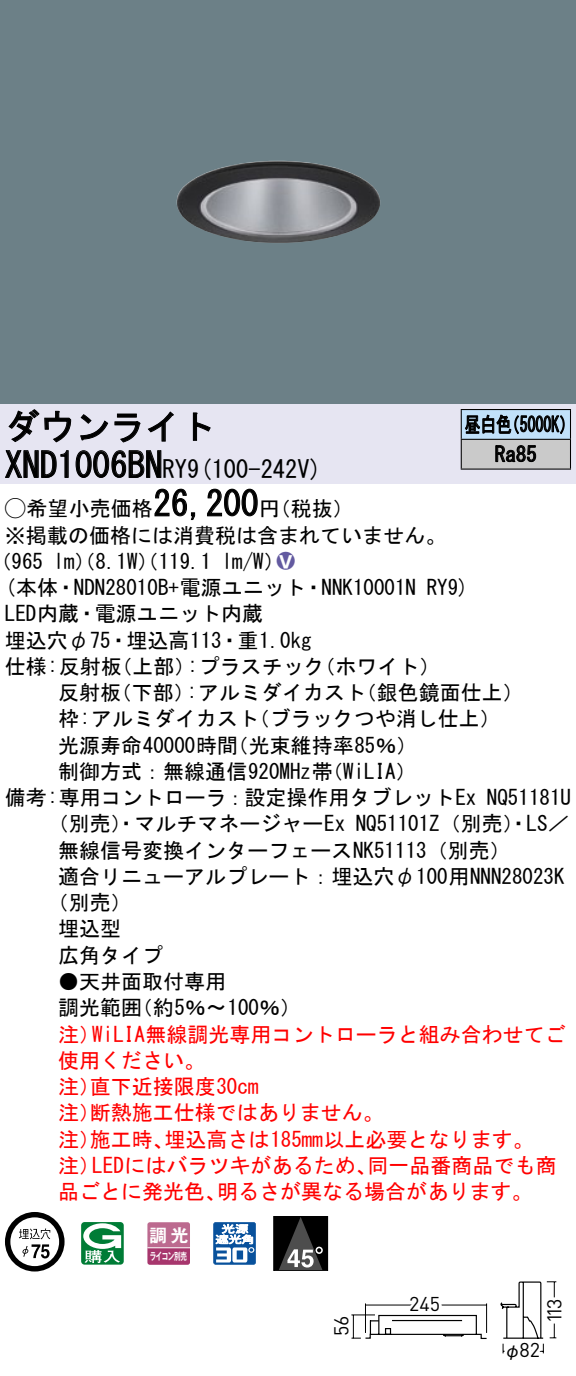
<style>
.page{position:relative;width:576px;height:1376px;background:#fff}
.page>*{position:absolute;margin:0;border:0;box-sizing:border-box;transform-origin:0 0}
.t1{font:35px "MS Gothic";color:#000}
.t2{font:24.5px "MS Gothic";color:#000}
.t3{font:21px/26.2px "MS Gothic";color:#000}
.t4{font:21px/26.2px "MS Gothic";color:#f00}
.t5{font:21px/29.8px "MS Gothic";color:#000;scale:.75 1}
.t6{font:21px "Ford Classification 1";color:#635aa0}
.t7{font:19.95px "DINOT";letter-spacing:-.02em;color:#000}
.t8{font:17.5px "Gothic MB101 Pro De Bold 90 pv RKSJ H";color:#fff}
.t9{font:17.5px "Gothic BBB Pro Medium 90 pv RKSJ H";color:#000}
.t10{font:10.15px "Gothic MB101 Pro De Bold 90 pv RKSJ H";letter-spacing:-.05em;color:#fff;scale:.65 1}
.s1{font-size:24.5px}
.s2{font-family:"Ford Classification 1"}
.s3{color:#fff}
</style>
<div class="page">
<div style="left:0;top:0;width:575px;height:404px;background:#6c8087"></div>
<img style="left:176px;top:161px;width:204px;height:82px">
<div style="left:0;top:404px;width:575px;height:79px;background:#e6e5f2"></div>
<svg style="left:8px;top:409px;width:64px;height:34px"></svg>
<svg style="left:80px;top:413px;width:60px;height:30px"></svg>
<svg style="left:148px;top:411px;width:25px;height:31px"></svg>
<svg style="left:192px;top:412px;width:19px;height:29px"></svg>
<svg style="left:5px;top:450px;width:64px;height:28px"></svg>
<svg style="left:75px;top:450px;width:87px;height:28px"></svg>
<svg style="left:154px;top:488px;width:42px;height:32px"></svg>
<svg style="left:207px;top:488px;width:51px;height:29px"></svg>
<svg style="left:5px;top:1212px;width:59px;height:59px"></svg>
<svg style="left:81px;top:1222px;width:43px;height:42px"></svg>
<svg style="left:147px;top:1222px;width:43px;height:42px"></svg>
<hr style="left:147px;top:1247px;width:43px;height:1px;background:#fff">
<svg style="left:213px;top:1222px;width:43px;height:42px"></svg>
<div style="left:273px;top:1216px;width:54px;height:54px;background:#000"></div>
<svg style="left:279px;top:1217px;width:43px;height:53px"></svg>
<div style="left:461px;top:409px;width:109px;height:30px;background:#c1e1fa"></div>
<div style="left:461px;top:439px;width:109px;height:30px;background:#cacaca"></div>
<hr style="left:460px;top:409px;width:110px;height:1px;background:#000">
<hr style="left:569px;top:410px;width:2px;height:29px;background:#000">
<hr style="left:460px;top:439px;width:110px;height:1px;background:#000">
<hr style="left:569px;top:440px;width:2px;height:28px;background:#000">
<hr style="left:460px;top:468px;width:110px;height:2px;background:#000">
<svg style="left:460px;top:410px;width:104px;height:58px"></svg>
<svg style="left:500px;top:1281px;width:57px;height:73px"></svg>
<svg style="left:351px;top:1303px;width:136px;height:36px"></svg>
<h1 class="t1" style="left:5px;top:409px;width:212px">ダウンライト</h1>
<p class="t2" style="left:187px;top:456px;width:136px">(9 100-242 (V</p>
<h1 class="t1" style="left:5px;top:447px;width:184px">XND1006BN<span class="s1">RY</span></h1>
<h1 class="t1" style="left:153px;top:486px;width:106px">26,200</h1>
<p class="t3" style="left:5px;top:495px;width:442px"><span class="s2">A</span>希望小売価格<br>※掲載の価格には消費税は含まれていません。</p>
<p class="t6" style="left:277px;top:550px;width:19px">2<span class="s3">8</span></p>
<p class="t3" style="left:259px;top:495px;width:96px">（円税抜(</p>
<p class="t3" style="left:222px;top:548px;width:64px">l m (W/</p>
<p class="t3" style="left:-9px;top:548px;width:54px">（965</p>
<p class="t3" style="left:54px;top:548px;width:159px">lm）（8.1 ）（W 119.1</p>
<p class="t5" style="left:494px;top:409px;width:57px;text-indent:-30px">昼白色<br>Ra85</p>
<p class="t5" style="left:504px;top:409px;width:96px">（5000 (K</p>
<p class="t3" style="left:5px;top:574px;width:412px">(本体・NDN28010 +B 電源ユニット・NNK10001N</p>
<p class="t3" style="left:5px;top:600px;width:259px">LED内蔵・電源ユニット内蔵</p>
<p class="t3" style="left:5px;top:627px;width:308px">埋込穴φ75・埋込高113・重1.0kg</p>
<p class="t3" style="left:314px;top:653px;width:127px">（ホワイト(</p>
<p class="t3" style="left:426px;top:574px;width:44px">RY (9</p>
<p class="t3" style="left:187px;top:653px;width:139px">:プラスチック</p>
<p class="t3" style="left:5px;top:653px;width:118px">仕様:反射板</p>
<p class="t3" style="left:111px;top:653px;width:85px">（上部）</p>
<p class="t3" style="left:58px;top:679px;width:65px">反射板</p>
<p class="t3" style="left:111px;top:679px;width:85px">（下部）</p>
<p class="t3" style="left:187px;top:679px;width:181px">:アルミダイカスト</p>
<p class="t3" style="left:355px;top:679px;width:169px">（銀色鏡面仕上(</p>
<p class="t3" style="left:248px;top:705px;width:253px">（ブラックつや消し仕上(</p>
<p class="t3" style="left:227px;top:705px;width:191px;text-indent:-169px">枠:アルミダイカスト<br>（光束維持率85％(</p>
<p class="t3" style="left:58px;top:732px;width:181px">光源寿命40000時間</p>
<p class="t3" style="left:58px;top:758px;width:276px">制御方式：無線通信920MHz帯</p>
<p class="t3" style="left:322px;top:758px;width:96px">（WiLIA(</p>
<p class="t3" style="left:355px;top:784px;width:215px;text-indent:-350px">備考:専用コントローラ：設定操作用タブレットEx<br>NQ51101 （Z 別売）・LS／</p>
<p class="t3" style="left:486px;top:784px;width:85px">NQ51181U</p>
<p class="t3" style="left:48px;top:810px;width:299px">（別売）・マルチマネージャーEx</p>
<p class="t3" style="left:58px;top:837px;width:454px">無線信号変換インターフェースNK51113（別売(</p>
<p class="t3" style="left:58px;top:863px;width:507px">適合リニューアルプレート：埋込穴φ100用NNN28023K</p>
<p class="t3" style="left:48px;top:889px;width:85px">（別売(</p>
<p class="t3" style="left:58px;top:915px;width:64px">埋込型</p>
<p class="t3" style="left:58px;top:942px;width:106px">広角タイプ</p>
<p class="t3" style="left:132px;top:968px;width:171px;text-indent:-73px">●天井面取付専用<br>（約5％〜100％(</p>
<p class="t3" style="left:58px;top:994px;width:85px">調光範囲</p>
<p class="t4" style="left:92px;top:1020px;width:475px">WiLIA無線調光専用コントローラと組み合わせてご</p>
<p class="t4" style="left:58px;top:1020px;width:43px">注）</p>
<p class="t4" style="left:58px;top:1047px;width:148px">使用ください。</p>
<p class="t4" style="left:90px;top:1073px;width:170px">直下近接限度30cm</p>
<p class="t4" style="left:90px;top:1073px;width:295px;text-indent:-32px">注）<br>断熱施工仕様ではありません。</p>
<p class="t4" style="left:58px;top:1099px;width:43px">注）</p>
<p class="t4" style="left:164px;top:1125px;width:370px">埋込高さは185mm以上必要となります。</p>
<p class="t4" style="left:90px;top:1125px;width:85px">施工時、</p>
<p class="t4" style="left:58px;top:1125px;width:43px">注）</p>
<p class="t4" style="left:92px;top:1152px;width:286px">LEDにはバラツキがあるため、</p>
<p class="t4" style="left:367px;top:1152px;width:190px">同一品番商品でも商</p>
<p class="t4" style="left:58px;top:1152px;width:43px">注）</p>
<p class="t4" style="left:58px;top:1178px;width:169px">品ごとに発光色、</p>
<p class="t4" style="left:217px;top:1178px;width:317px">明るさが異なる場合があります。</p>
<p class="t8" style="left:149px;top:1220px;width:41px">調光</p>
<p class="t10" style="left:150px;top:1247px;width:59px">ライコン別売</p>
<p class="t7" style="left:327px;top:1336px;width:22px;rotate:-90deg">56</p>
<p class="t7" style="left:409px;top:1290px;width:33px">245</p>
<p class="t7" style="left:540px;top:1322px;width:25px;rotate:-90deg">113</p>
<p class="t7" style="left:519px;top:1336px;width:22px">82</p>
<p class="t9" style="left:503px;top:1335px;width:19px">φ</p>
</div>
